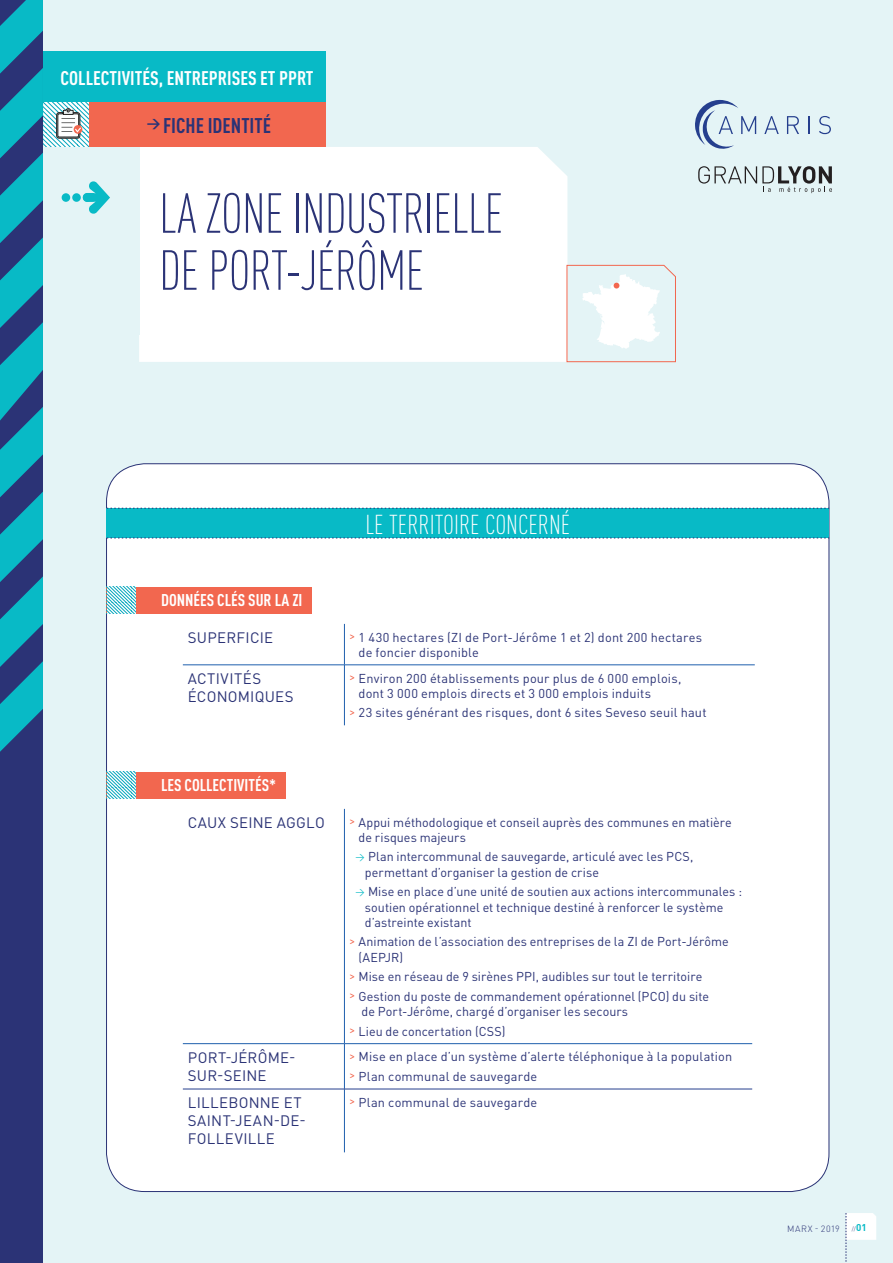
<style>
.page{position:relative;width:893px;height:1263px;background:#e4f4f6}
.page>*{position:absolute;margin:0;border:0;box-sizing:border-box;transform-origin:0 0}
.t1{font:300 55.5px/57px "DIN Cond";letter-spacing:-.015em;color:#2b3376}
.t2{font:300 27px "DIN Cond";color:#fff}
.t3{font:700 21px "DIN Cond";color:#2b3376}
.t4{font:700 19.5px "DIN Cond";color:#fff}
.t5{font:700 16.8px "DIN Cond";color:#fff}
.t6{font:15px/18px "DIN Pro";letter-spacing:.015em;color:#2b3376}
.t7{font:12.75px/15.3px "DIN Pro";letter-spacing:.01em;color:#2b3376}
.t8{font:12.75px/15.3px "DIN Pro";letter-spacing:.035em;color:#2b3376}
.t9{font:300 9px "DIN Pro";letter-spacing:.055em;color:#2b3376}
.t10{font:300 6px "DIN Pro";color:#2b3376}
.s1{font-size:12px;color:#f2674f}
.s2{font-family:"DIN";font-size:9px;color:#08bac6}
.s3{font-family:"DIN Bold";font-weight:400;font-size:9.75px;color:#08bac6}
</style>
<div class="page">
<div style="left:139px;top:147px;width:428px;height:215px;background:#fff"></div>
<svg style="left:44px;top:101px;width:45px;height:46px"></svg>
<svg style="left:56px;top:108px;width:26px;height:31px"></svg>
<div style="left:89px;top:99px;width:237px;height:48px;background:#f2674f"></div>
<div style="left:38px;top:147px;width:102px;height:188px;background:#e4f4f6"></div>
<div style="left:43px;top:51px;width:283px;height:50px;background:#08bac6"></div>
<svg style="left:83px;top:181px;width:27px;height:33px"></svg>
<div style="left:83px;top:193px;width:8px;height:9px;background:#08bac6;border-radius:50%"></div>
<div style="left:62px;top:193px;width:8px;height:9px;background:#08bac6;border-radius:50%"></div>
<div style="left:72px;top:193px;width:9px;height:9px;background:#08bac6;border-radius:50%"></div>
<svg style="left:567px;top:265px;width:109px;height:97px"></svg>
<div style="left:0;top:0;width:43px;height:1263px;background:#2b3376"></div>
<svg style="left:0;top:0;width:43px;height:752px"></svg>
<div style="left:107px;top:464px;width:722px;height:727px;background:#fff;border-radius:38px"></div>
<svg style="left:846px;top:1213px;width:30px;height:49px"></svg>
<svg style="left:764px;top:116px;width:15px;height:18px"></svg>
<svg style="left:787px;top:116px;width:12px;height:18px"></svg>
<svg style="left:808px;top:116px;width:2px;height:18px"></svg>
<svg style="left:819px;top:116px;width:12px;height:18px"></svg>
<svg style="left:695px;top:100px;width:61px;height:49px"></svg>
<svg style="left:698px;top:166px;width:134px;height:27px"></svg>
<div style="left:107px;top:508px;width:722px;height:30px;background:#08bac6"></div>
<svg style="left:107px;top:508px;width:722px;height:1px"></svg>
<svg style="left:107px;top:538px;width:722px;height:1px"></svg>
<div style="left:107px;top:587px;width:205px;height:26px;background:#f2674f"></div>
<svg style="left:107px;top:587px;width:29px;height:26px"></svg>
<hr style="left:344px;top:624px;width:1px;height:41px;background:#1f5fad">
<hr style="left:183px;top:664px;width:161px;height:1px;background:#1f5fad">
<hr style="left:344px;top:664px;width:411px;height:1px;background:#1f5fad">
<hr style="left:344px;top:665px;width:1px;height:60px;background:#1f5fad">
<div style="left:107px;top:772px;width:179px;height:26px;background:#f2674f"></div>
<svg style="left:107px;top:772px;width:29px;height:26px"></svg>
<hr style="left:344px;top:809px;width:1px;height:234px;background:#1f5fad">
<hr style="left:183px;top:1043px;width:161px;height:1px;background:#1f5fad">
<hr style="left:344px;top:1043px;width:408px;height:1px;background:#1f5fad">
<hr style="left:344px;top:1044px;width:1px;height:45px;background:#1f5fad">
<hr style="left:344px;top:1089px;width:1px;height:63px;background:#1f5fad">
<hr style="left:183px;top:1089px;width:161px;height:1px;background:#253f8e">
<hr style="left:344px;top:1089px;width:408px;height:1px;background:#253f8e">
<h3 class="t4" style="left:61px;top:66px;width:228px">COLLECTIVITÉS, ENTREPRISES ET PPRT</h3>
<h3 class="t3" style="left:147px;top:113px;width:126px"><sup>&gt;</sup> FICHE IDENTITÉ</h3>
<h1 class="t1" style="left:159px;top:185px;width:346px">LA ZONE INDUSTRIELLE<br>DE PORT-JÉRÔME</h1>
<h2 class="t2" style="left:365px;top:509px;width:206px">LE TERRITOIRE CONCERNÉ</h2>
<h3 class="t5" style="left:161px;top:590px;width:143px">DONNÉES CLÉS SUR LA ZI</h3>
<p class="t6" style="left:188px;top:628px;width:87px">Superficie</p>
<p class="t7" style="left:359px;top:629px;width:345px;text-indent:-9px"><span class="s1">&gt;</span> 1 430 hectares (ZI de Port-Jérôme 1 et 2) dont 200 hectares de foncier disponible</p>
<p class="t6" style="left:188px;top:669px;width:106px">Activités économiques</p>
<p class="t8" style="left:359px;top:670px;width:324px;text-indent:-9px"><span class="s1">&gt;</span> Environ 200 établissements pour plus de 6 000 emplois, dont 3 000 emplois directs et 3 000 emplois induits</p>
<p class="t7" style="left:349px;top:705px;width:359px"><span class="s1">&gt;</span> 23 sites générant des risques, dont 6 sites Seveso seuil haut</p>
<h3 class="t5" style="left:161px;top:775px;width:117px">LES COLLECTIVITÉS*</h3>
<p class="t6" style="left:188px;top:813px;width:138px">Caux Seine agglo</p>
<p class="t7" style="left:359px;top:814px;width:375px;text-indent:-9px"><span class="s1">&gt;</span> Appui méthodologique et conseil auprès des communes en matière de risques majeurs</p>
<p class="t7" style="left:365px;top:849px;width:330px;text-indent:-9px"><span class="s2">&gt;</span> Plan intercommunal de sauvegarde, articulé avec les PCS, permettant d’organiser la gestion de crise</p>
<p class="t7" style="left:365px;top:883px;width:379px;text-indent:-9px"><span class="s2">&gt;</span> M ise en place d’une unité de soutien aux actions intercommunales : soutien opérationnel et technique destiné à renforcer le système d’astreinte existant</p>
<p class="t7" style="left:359px;top:934px;width:372px;text-indent:-9px"><span class="s1">&gt;</span> Animation de l’association des entreprises de la ZI de Port-Jérôme (AEPJR)</p>
<p class="t7" style="left:349px;top:966px;width:355px;line-height:19.5px"><span class="s1">&gt;</span> M ise en réseau de 9 sirènes PPI , audibles sur tout le territoire <span class="s1">&gt;</span> Gestion du poste de commandement opérationnel (PCO</p>
<p class="t7" style="left:666px;top:988px;width:45px">) du site</p>
<p class="t7" style="left:349px;top:1001px;width:280px;line-height:19.5px;text-indent:12px">de Port-Jérôme, chargé d’organiser les secours <span class="s1">&gt;</span> Lieu de concertation (CSS)</p>
<p class="t6" style="left:188px;top:1048px;width:109px">Port-Jérôme&shy;sur-Seine</p>
<p class="t7" style="left:349px;top:1046px;width:385px;line-height:19.5px"><span class="s1">&gt;</span> M ise en place d’un système d’alerte téléphonique à la population <span class="s1">&gt;</span> Plan communal de sauvegarde</p>
<p class="t6" style="left:188px;top:1093px;width:119px">Lillebonne et<br>Saint-Jean-de-<br>Folleville</p>
<p class="t7" style="left:349px;top:1094px;width:190px"><span class="s1">&gt;</span> Plan communal de sauvegarde</p>
<p class="t9" style="left:787px;top:1222px;width:54px">MARX - 2019</p>
<p class="t10" style="left:852px;top:1224px;width:17px">//<span class="s3">01</span></p>
</div>
